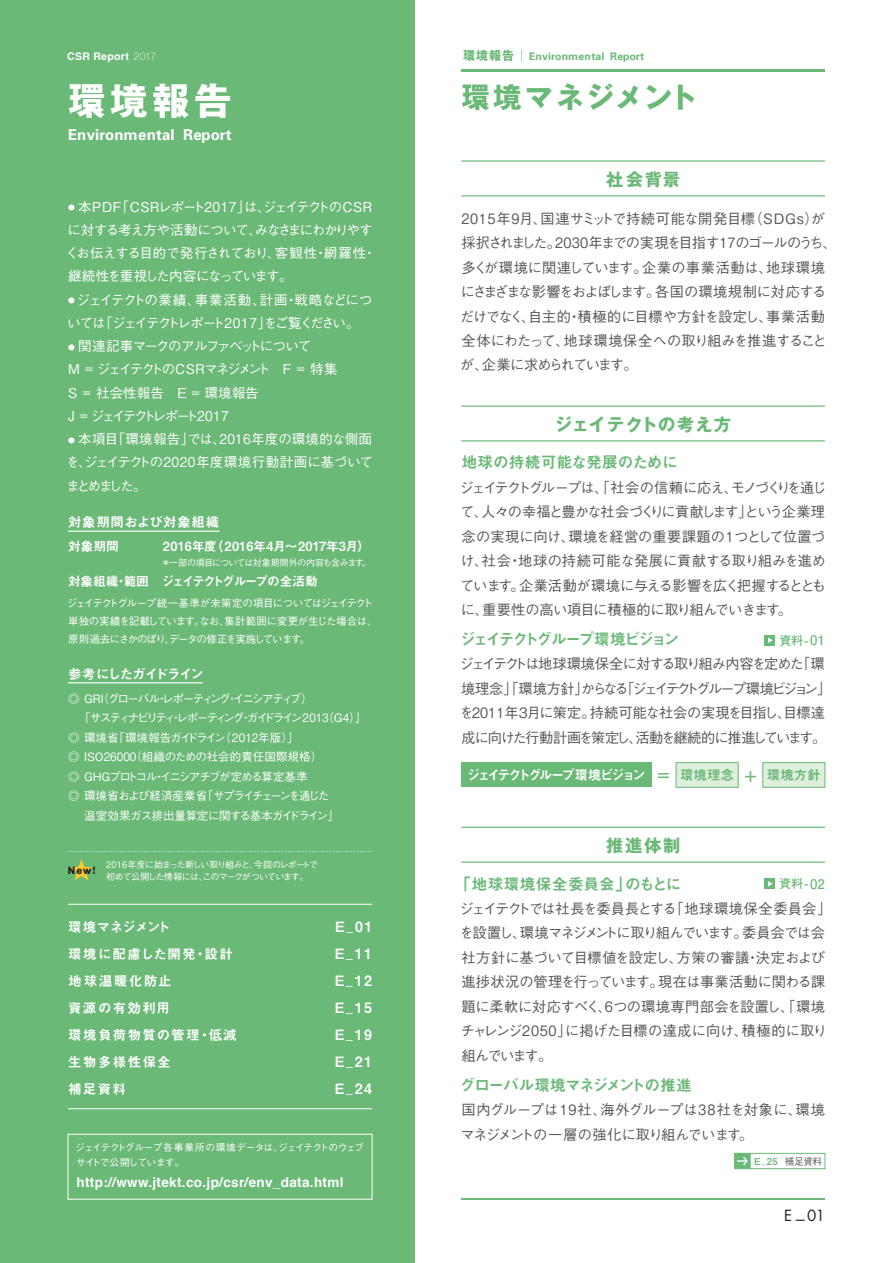
<style>
.page{position:relative;width:893px;height:1263px;background:#fff}
.page>*{position:absolute;margin:0;border:0;box-sizing:border-box;transform-origin:0 0}
.t1{font:700 37.5px "Gothic MB101 Pro";color:#fff}
.t2{font:700 28.5px "Gothic MB101 Pro";letter-spacing:.055em;color:#6bb977}
.t3{font:700 17.25px "Gothic MB101 Pro";letter-spacing:.07em;color:#6bb977}
.t4{font:15.75px "Midashi Go Pro MB31";letter-spacing:-.15em;color:#6bb977}
.t5{font:15.75px "Midashi Go Pro MB31";letter-spacing:-.075em;color:#6bb977}
.t6{font:15.75px "Midashi Go Pro MB31";letter-spacing:.02em;color:#6bb977}
.t7{font:15.75px "Midashi Go Pro MB31";letter-spacing:-.01em;color:#6bb977}
.t8{font:700 15px "Univers";letter-spacing:.01em;color:#fff}
.t9{font:15px "Futura";color:#231f20}
.t10{font:14.85px "Midashi Go Pro MB31";color:#6bb977}
.t11{font:500 14.25px/24.5px "Gothic BBB Pro";letter-spacing:-.035em;color:#57585a}
.t12{font:500 14.25px/24.5px "Gothic BBB Pro";letter-spacing:-.035em;color:#57585a;scale:.9 1}
.t13{font:500 14.25px/24.5px "Gothic BBB Pro";letter-spacing:-.09em;color:#57585a}
.t14{font:14.25px/27px "Midashi Go Pro MB31";letter-spacing:.1em;color:#fff;text-align:justify}
.t15{font:500 13.5px/23.2px "Gothic BBB Pro";letter-spacing:-.07em;color:#fff}
.t16{font:500 13.5px/23.2px "Gothic BBB Pro";letter-spacing:-.105em;color:#fff}
.t17{font:13.5px/27px "Midashi Go Pro MB31";letter-spacing:.095em;color:#fff}
.t18{font:500 13.5px/23.2px "Gothic BBB Pro";letter-spacing:-.11em;color:#fff}
.t19{font:700 13.5px "Helvetica";letter-spacing:.025em;color:#fff}
.t20{font:13.5px "Midashi Go Pro MB31";letter-spacing:-.17em;color:#fff}
.t21{font:13.5px "Midashi Go Pro MB31";letter-spacing:-.11em;color:#fff}
.t22{font:13.5px "Midashi Go Pro MB31";letter-spacing:.05em;color:#fff}
.t23{font:13.5px "Midashi Go Pro MB31";color:#6bb977}
.t24{font:12.75px "Midashi Go Pro MB31";letter-spacing:-.015em;color:#fff}
.t25{font:12.75px "Midashi Go Pro MB31";letter-spacing:-.09em;color:#fff}
.t26{font:700 12px "Futo Go B101 Pro";color:#6bb977}
.t27{font:500 11.55px "Gothic BBB Pro";color:#fff}
.t28{font:500 11.55px "Gothic BBB Pro";letter-spacing:-.15em;color:#fff}
.t29{font:500 11.55px "Gothic BBB Pro";letter-spacing:-.14em;color:#fff}
.t30{font:500 11.55px "Gothic BBB Pro";letter-spacing:-.135em;color:#fff}
.t31{font:500 11.55px "Gothic BBB Pro";letter-spacing:-.1em;color:#fff}
.t32{font:500 11.55px "Gothic BBB Pro";letter-spacing:-.045em;color:#fff}
.t33{font:500 10.5px/17.7px "Gothic BBB Pro";letter-spacing:-.08em;color:#fff}
.t34{font:700 10.5px "Univers";letter-spacing:.01em;color:#6bb977}
.t35{font:700 10.5px "Helvetica";letter-spacing:.03em;color:#fff}
.t36{font:700 10.35px "AG Old Face";color:#231f20}
.t37{font:500 9.75px/15px "Gothic BBB Pro";letter-spacing:-.085em;color:#fff}
.t38{font:9.45px "Midashi Go Pro MB31";color:#6bb977}
.t39{font:500 9px/12px "Gothic BBB Pro";letter-spacing:-.08em;color:#fff;scale:.9 1}
.t40{font:500 9px "Gothic BBB Pro";letter-spacing:-.055em;color:#fff}
.s1{font-family:"Helvetica Neue";font-weight:100}
.s2{font-family:"Gothic MB101 Pro";font-size:12px}
.s3{font-size:6.75px}
.s4{font-size:13.2px}
.s5{font-size:14.85px;color:#6bb977}
.s6{color:#6bb977}
.s7{font-family:"Gothic BBB Pro";font-weight:500;color:#57585a}
</style>
<div class="page">
<div style="left:461px;top:763px;width:190px;height:24px;background:#6bb977"></div>
<div style="left:676px;top:762px;width:62px;height:25px;background:#dfefdd;border:1px solid #6bb977"></div>
<div style="left:763px;top:762px;width:62px;height:25px;background:#dfefdd;border:1px solid #6bb977"></div>
<hr style="left:461px;top:69px;width:364px;height:2px;background:#6bb977">
<hr style="left:461px;top:1198px;width:364px;height:1px;background:#6bb977">
<div style="left:0;top:0;width:415px;height:1263px;background:#6bb977"></div>
<hr style="left:68px;top:1108px;width:304px;height:1px;background:#fff">
<div style="left:765px;top:635px;width:10px;height:10px;background:#6bb977"></div>
<svg style="left:768px;top:637px;width:5px;height:6px"></svg>
<div style="left:765px;top:878px;width:10px;height:11px;background:#6bb977"></div>
<svg style="left:768px;top:881px;width:5px;height:5px"></svg>
<hr style="left:68px;top:531px;width:151px;height:1px;background:#fff">
<hr style="left:68px;top:682px;width:135px;height:1px;background:#fff">
<hr style="left:68px;top:904px;width:304px;height:1px;background:#fff">
<svg style="left:70px;top:859px;width:23px;height:21px"></svg>
<svg style="left:68px;top:851px;width:303px;height:1px"></svg>
<div style="left:68px;top:1134px;width:304px;height:65px;border:1px solid #fff"></div>
<div style="left:734px;top:1153px;width:16px;height:16px;background:#6bb977"></div>
<div style="left:750px;top:1153px;width:75px;height:16px;border:1px solid #6bb977"></div>
<svg style="left:737px;top:1157px;width:11px;height:8px"></svg>
<hr style="left:461px;top:160px;width:364px;height:2px;background:#6bb977">
<hr style="left:461px;top:195px;width:364px;height:1px;background:#6bb977">
<hr style="left:461px;top:405px;width:364px;height:2px;background:#6bb977">
<hr style="left:461px;top:440px;width:364px;height:1px;background:#6bb977">
<hr style="left:461px;top:827px;width:364px;height:1px;background:#6bb977">
<hr style="left:461px;top:861px;width:364px;height:2px;background:#6bb977">
<p class="t35" style="left:67px;top:50px;width:90px">CSR Report <span class="s1">2017</span></p>
<p class="t34" style="left:463px;top:50px;width:183px"><span class="s2">環境報告｜</span> Environmental Report</p>
<h1 class="t1" style="left:68px;top:69px;width:165px">環境報告</h1>
<p class="t8" style="left:68px;top:125px;width:165px">Environmental Report</p>
<p class="t15" style="left:65px;top:193px;width:312px"><span class="s3">●</span> 本PDF「CSRレポート2017」は、ジェイテクトのCSRに対する考え方や活動について、みなさまにわかりやすくお伝えする目的で発行されており、客観性・網羅性・継続性を重視した内容になっています。</p>
<p class="t18" style="left:67px;top:286px;width:307px"><span class="s3">●</span> ジェイテクトの業績、事業活動、計画・戦略などについては「ジェイテクトレポート20 1 7」をご覧ください。</p>
<p class="t16" style="left:68px;top:333px;width:285px"><span class="s3">●</span> 関連記事マークのアルファベットについて<br>M = ジェイテクトのCSRマネジメント　F = 特集　<br>S = 社会性報告　E = 環境報告　<br>J = ジェイテクトレポート20 1 7</p>
<p class="t15" style="left:66px;top:426px;width:308px;text-align:justify"><span class="s3">●</span> 本項目「環境報告」では、2016年度の環境的な側面を、ジェイテクトの2020年度環境行動計画に基づいてまとめました。</p>
<p class="t22" style="left:68px;top:511px;width:153px">対象期間および対象組織</p>
<p class="t24" style="left:68px;top:536px;width:52px">対象期間</p>
<p class="t24" style="left:163px;top:536px;width:209px">2016年度（2016年4月～2017年3月）</p>
<p class="t40" style="left:162px;top:555px;width:211px">＊一部の項目については対象期間外の内容も含みます。</p>
<p class="t25" style="left:68px;top:571px;width:251px">対象組織・範囲 ジェイテクトグループの全活動</p>
<p class="t33" style="left:67px;top:593px;width:312px">ジェイテクトグループ統一基準が未策定の項目についてはジェイテクト単独の実績を記載しています。なお、集計範囲に変更が生じた場合は、原則過去にさかのぼり、データの修正を実施しています。</p>
<p class="t21" style="left:68px;top:663px;width:150px">参考にしたガイドライン　</p>
<p class="t29" style="left:68px;top:689px;width:246px">◎ GRI（グローバル・レポーティング・イニシアティブ）</p>
<p class="t28" style="left:79px;top:708px;width:289px">「サスティナビリティ・レポーティング・ガイドライン2013（G4）」</p>
<p class="t27" style="left:68px;top:728px;width:232px">◎ 環境省「環境報告ガイドライン（2012年版）」</p>
<p class="t27" style="left:68px;top:747px;width:256px">◎ ISO26000（組織のための社会的責任国際規格）</p>
<p class="t31" style="left:68px;top:767px;width:241px">◎ GHGプロトコル・イニシアチブが定める算定基準</p>
<p class="t30" style="left:68px;top:786px;width:263px">◎ 環境省および経済産業省「サプライチェーンを通じた</p>
<p class="t32" style="left:84px;top:806px;width:256px">温室効果ガス排出量算定に関する基本ガイドライン」</p>
<p class="t36" style="left:68px;top:864px;width:29px">New!</p>
<p class="t39" style="left:106px;top:858px;width:237px">2016年度に始まった新しい取り組みと、今回のレポートで初めて公開した情報には、このマークがついています。</p>
<p class="t17" style="left:68px;top:911px;width:170px">環境マネジメント<br>環境に配慮した開発・設計地球温暖化防止<br>資源の有効利用<br>環境負荷物質の管理・低減生物多様性保全<br>補足資料</p>
<p class="t14" style="left:335px;top:911px;width:39px">E_01<br>E_11<br>E_12<br>E_15<br>E_19<br>E_21<br>E_24</p>
<p class="t37" style="left:75px;top:1139px;width:290px">ジェイテクトグループ各事業所の環境データは、ジェイテクトのウェブサイトで公開しています。</p>
<p class="t19" style="left:77px;top:1172px;width:268px">http://www.jtekt.co.jp/csr/env_data.html</p>
<h2 class="t2" style="left:461px;top:74px;width:238px">環境マネジメント</h2>
<p class="t3" style="left:606px;top:165px;width:76px">社会背景</p>
<p class="t12" style="left:460px;top:204px;width:420px">2015年9月、国連サミットで持続可能な開発目標（SDGs）が採択されました。2030年までの実現を目指す17のゴールのうち、多くが環境に関連しています。企業の事業活動は、地球環境にさまざまな影響をおよぼします。各国の環境規制に対応するだけでなく、自主的・積極的に目標や方針を設定し、事業活動全体にわたって、地球環境保全への取り組みを推進することが、企業に求められています。</p>
<p class="t3" style="left:555px;top:410px;width:178px">ジェイテクトの考え方</p>
<p class="t7" style="left:461px;top:450px;width:218px">地球の持続可能な発展のために</p>
<p class="t11" style="left:459px;top:473px;width:369px">ジェイテクトグループは、「社会の信頼に応え、モノづくりを通じて、人々の幸福と豊かな社会づくりに貢献します」という企業理念の実現に向け、環境を経営の重要課題の1つとして位置づけ、社会・地球の持続可能な発展に貢献する取り組みを進めています。企業活動が環境に与える影響を広く把握するとともに、重要性の高い項目に積極的に取り組んでいきます。</p>
<p class="t4" style="left:460px;top:626px;width:221px">ジェイテクトグループ環境ビジョン</p>
<p class="t13" style="left:459px;top:650px;width:374px">ジェイテクトは地球環境保全に対する取り組み内容を定めた「環境理念」「環境方針」からなる「ジェイテクトグループ環境ビジョン」を2011年３月に策定。持続可能な社会の実現を目指し、目標達成に向けた行動計画を策定し、活動を継続的に推進しています。</p>
<p class="t26" style="left:779px;top:631px;width:47px">資料-<span class="s4">01</span></p>
<p class="t20" style="left:467px;top:764px;width:268px">ジェイテクトグループ環境ビジョン <span class="s5">＝</span> <span class="s6">環境理念</span></p>
<p class="t23" style="left:767px;top:764px;width:55px">環境方針</p>
<p class="t10" style="left:743px;top:764px;width:16px">＋</p>
<p class="t3" style="left:606px;top:831px;width:76px">推進体制</p>
<p class="t6" style="left:455px;top:871px;width:228px">「地球環境保全委員会」のもとに</p>
<p class="t11" style="left:459px;top:894px;width:374px">ジェイテクトでは社長を委員長とする「地球環境保全委員会」を設置し、環境マネジメントに取り組んでいます。委員会では会社方針に基づいて目標値を設定し、方策の審議・決定および進捗状況の管理を行っています。現在は事業活動に関わる課題に柔軟に対応すべく、6つの環境専門部会を設置し、「環境チャレンジ2050」に掲げた目標の達成に向け、積極的に取り組んでいます。</p>
<p class="t5" style="left:460px;top:1072px;width:234px">グローバル環境マネジメントの推進</p>
<p class="t11" style="left:460px;top:1096px;width:366px">国内グループは19社、海外グループは38社を対象に、環境マネジメントの一層の強化に取り組んでいます。</p>
<p class="t26" style="left:779px;top:874px;width:47px">資料-<span class="s4">02</span></p>
<p class="t38" style="left:754px;top:1154px;width:69px">E_25 <span class="s7">補足資料</span></p>
<p class="t9" style="left:784px;top:1205px;width:42px">E _01</p>
</div>
